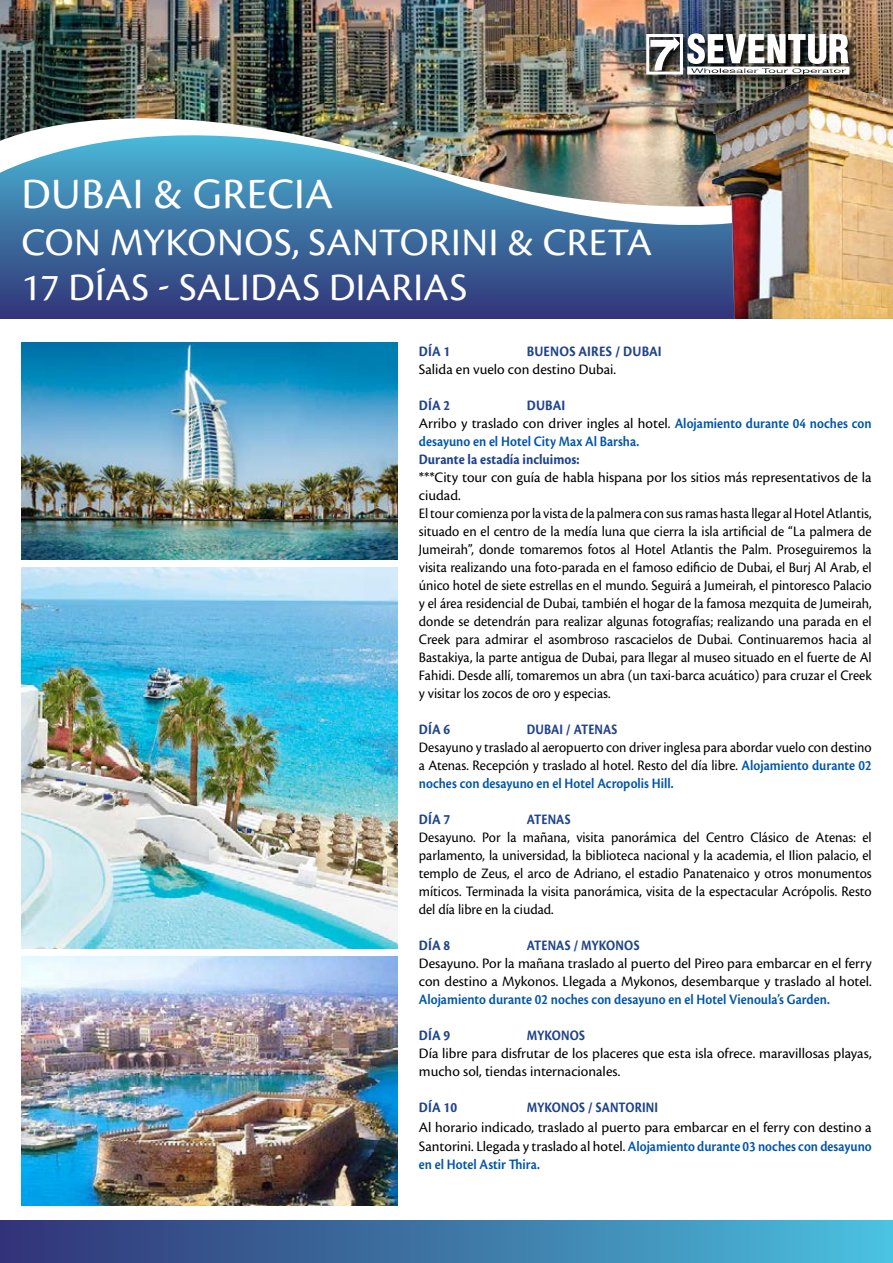
<style>
.page{position:relative;width:893px;height:1263px;background:#fff}
.page>*{position:absolute;margin:0;border:0;box-sizing:border-box;transform-origin:0 0}
.t1{font:45px "Cronos Pro";letter-spacing:.01em;color:#fff}
.t2{font:40.5px/45px "Cronos Pro";letter-spacing:.01em;color:#fff}
.t3{font:15px/18px "Cronos Pro";color:#000}
.t4{font:15px/18px "Cronos Pro";color:#000;text-align:justify;scale:.95 1}
.t5{font:600 15px/18px "Cronos Pro";color:#0055a7;scale:.9 1}
.t6{font:700 15px "Cronos Pro";letter-spacing:.01em;color:#20438b;scale:.9 1}
.t7{font:700 15px "Cronos Pro";letter-spacing:.01em;color:#20438b;scale:.85 1}
.s1{font-weight:700;color:#20438b}
.s2{font-weight:400;color:#000}
.s3{font-weight:600;color:#0055a7}
</style>
<div class="page">
<div style="left:0;top:125px;width:893px;height:194px;background:#333c7f"></div>
<svg style="left:0;top:208px;width:712px;height:86px"></svg>
<img style="left:0;top:0;width:893px;height:208px">
<div style="left:0;top:1220px;width:893px;height:43px;background:linear-gradient(to right,#313174,#4bbfdd)"></div>
<img style="left:21px;top:342px;width:377px;height:217px">
<img style="left:21px;top:957px;width:377px;height:248px">
<img style="left:21px;top:568px;width:377px;height:380px">
<img style="left:712px;top:77px;width:181px;height:242px">
<div style="left:647px;top:34px;width:210px;height:49px;background:#000;opacity:.77"></div>
<div style="left:646px;top:34px;width:37px;height:41px;border:3px solid #fff"></div>
<svg style="left:650px;top:37px;width:30px;height:33px"></svg>
<img style="left:687px;top:33px;width:162px;height:42px">
<h1 class="t1" style="left:21px;top:168px;width:313px">DUBAI &amp; GRECIA</h1>
<h2 class="t2" style="left:21px;top:220px;width:632px">CON MYKONOS, SANTORINI &amp; CRETA<br>17 DÍAS - salidas</h2>
<h2 class="t2" style="left:329px;top:265px;width:21px">diarias</h2>
<p class="t6" style="left:419px;top:343px;width:36px">DÍA 1</p>
<p class="t6" style="left:527px;top:343px;width:151px">BUENOS AIRES / DUBAI</p>
<p class="t3" style="left:419px;top:360px;width:199px">Salida en vuelo con destino Dubai.</p>
<p class="t6" style="left:419px;top:397px;width:36px">DÍA 2</p>
<p class="t5" style="left:419px;top:397px;width:505px;text-indent:108px"><span class="s1">DUBAI<br></span><span class="s2">Arribo y traslado con driver ingles al hotel.</span> Alojamiento durante 04 noches con desayuno en el Hotel City Max Al Barsha.</p>
<p class="t6" style="left:419px;top:451px;width:180px">DURANTE LA ESTADÍA INCLUIMOS:</p>
<p class="t3" style="left:419px;top:468px;width:454px">***City tour con guía de habla hispana por los sitios más representativos de la ciudad.<br>El tour comienza por la vista de la palmera con sus ramas hasta llegar al Hotel Atlantis, situado en el centro de la medía luna que cierra la isla artificial de “La palmera de Jumeirah”, donde tomaremos fotos al Hotel Atlantis the Palm. Proseguiremos la visita realizando una foto-parada en el famoso edificio de Dubai, el Burj Al Arab, el único hotel de siete estrellas en el mundo. Seguirá a Jumeirah, el pintoresco Palacio y el área residencial de Dubai, también el hogar de la famosa mezquita de Jumeirah, donde se detendrán para realizar algunas fotografías; realizando una parada en el Creek para admirar el asombroso rascacielos de Dubai. Continuaremos hacia al Bastakiya, la parte antigua de Dubai, para llegar al museo situado en el fuerte de Al Fahidi. Desde allí, tomaremos un abra (un taxi-barca acuático) para cruzar el Creek y visitar los zocos de oro y especias.</p>
<p class="t6" style="left:419px;top:721px;width:36px">DÍA 6</p>
<p class="t7" style="left:527px;top:721px;width:108px">DUBAI / ATENAS</p>
<p class="t4" style="left:419px;top:738px;width:478px">Desayuno y traslado al aeropuerto con driver inglesa para abordar vuelo con destino a Atenas. Recepción y traslado al hotel. Resto del día libre. <span class="s3">Alojamiento durante 02 noches con desayuno en el Hotel Acropolis Hill.</span></p>
<p class="t6" style="left:419px;top:811px;width:36px">DÍA 7</p>
<p class="t7" style="left:527px;top:811px;width:53px">ATENAS</p>
<p class="t4" style="left:419px;top:828px;width:478px">Desayuno. Por la mañana, visita panorámica del Centro Clásico de Atenas: el parlamento, la universidad, la biblioteca nacional y la academia, el Ilion palacio, el templo de Zeus, el arco de Adriano, el estadio Panatenaico y otros monumentos míticos. Terminada la visita panorámica, visita de la espectacular Acrópolis. Resto del día libre en la ciudad.</p>
<p class="t6" style="left:419px;top:937px;width:36px">DÍA 8</p>
<p class="t7" style="left:527px;top:937px;width:134px">ATENAS / MYKONOS</p>
<p class="t3" style="left:419px;top:954px;width:454px">Desayuno. Por la mañana traslado al puerto del Pireo para embarcar en el ferry con destino a Mykonos. Llegada a Mykonos, desembarque y traslado al hotel.</p>
<p class="t5" style="left:419px;top:991px;width:458px">Alojamiento durante 02 noches con desayuno en el Hotel Vienoula’s Garden.</p>
<p class="t6" style="left:419px;top:1027px;width:36px">DÍA 9</p>
<p class="t7" style="left:527px;top:1027px;width:70px">MYKONOS</p>
<p class="t3" style="left:419px;top:1044px;width:454px">Día libre para disfrutar de los placeres que esta isla ofrece. maravillosas playas, mucho sol, tiendas internacionales.</p>
<p class="t6" style="left:419px;top:1099px;width:44px">DÍA 10</p>
<p class="t7" style="left:527px;top:1099px;width:156px">MYKONOS / SANTORINI</p>
<p class="t3" style="left:419px;top:1117px;width:454px;line-height:19.5px">Al horario indicado, traslado al puerto para embarcar en el ferry con destino a<br>Santorini. Llegada y traslado al hotel. <span class="s3">Alojamiento durante 03 noches con desayuno</span></p>
<p class="t5" style="left:419px;top:1156px;width:136px">en el Hotel Astir Thira.</p>
</div>
